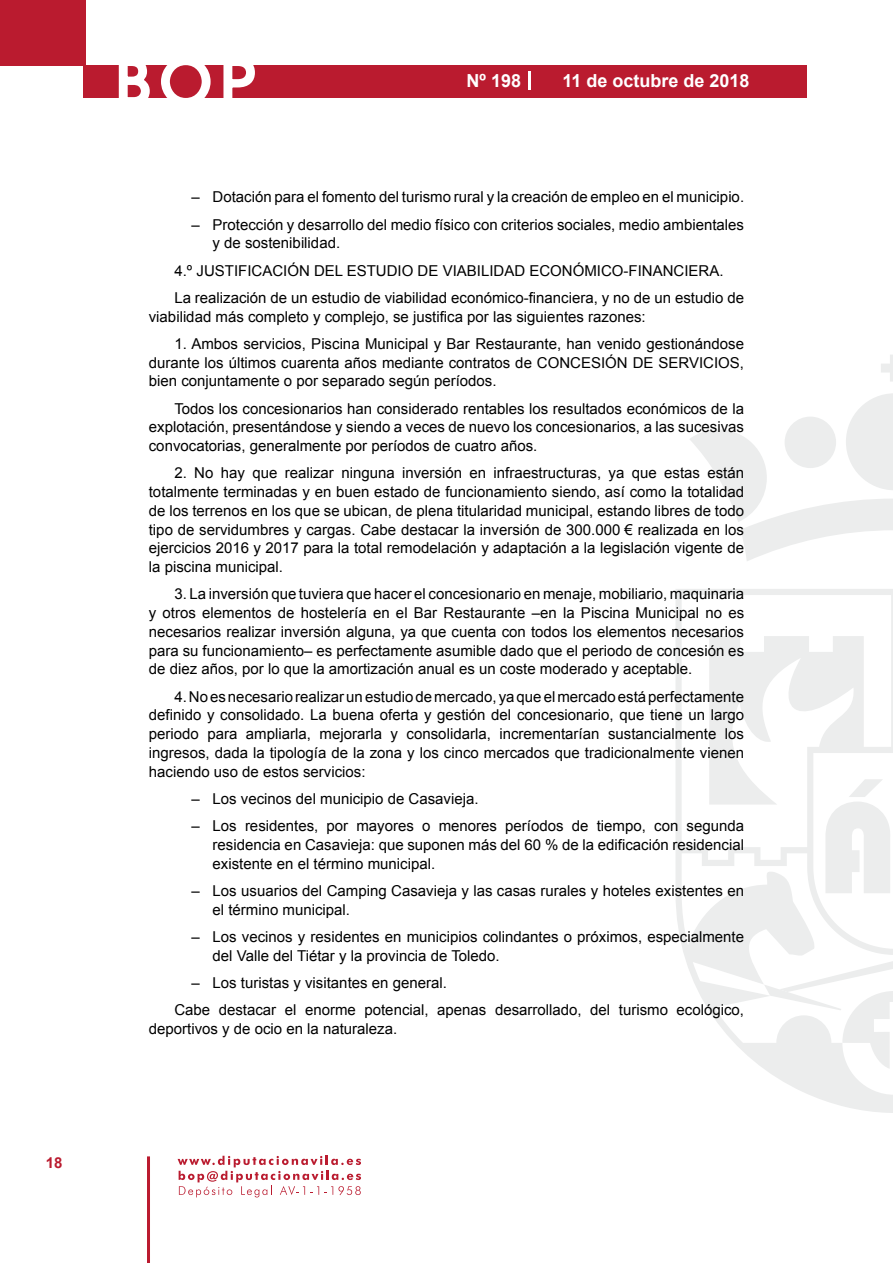
<style>
.page{position:relative;width:893px;height:1263px;background:#fff}
.page>*{position:absolute;margin:0;border:0;box-sizing:border-box;transform-origin:0 0}
.t1{font:500 61.5px "Avant Garde";color:#fff}
.t2{font:700 18px "Arial";color:#fff}
.t3{font:15px/18.8px "Arial";color:#000;text-align:justify}
.t4{font:700 15px "Arial";color:#ba1b2f}
</style>
<div class="page">
<svg style="left:178px;top:1156px;width:183px;height:41px"></svg>
<hr style="left:147px;top:1156px;width:3px;height:107px;background:#ba1b2f">
<div style="left:0;top:0;width:85px;height:66px;background:#ba1b2f"></div>
<div style="left:84px;top:65px;width:723px;height:33px;background:#ba1b2f"></div>
<svg style="left:118px;top:65px;width:32px;height:33px"></svg>
<svg style="left:161px;top:65px;width:50px;height:33px"></svg>
<svg style="left:223px;top:65px;width:32px;height:33px"></svg>
<svg style="left:529px;top:71px;width:2px;height:19px"></svg>
<svg style="left:881px;top:355px;width:12px;height:27px"></svg>
<svg style="left:690px;top:393px;width:203px;height:168px"></svg>
<svg style="left:676px;top:589px;width:217px;height:524px"></svg>
<svg style="left:764px;top:984px;width:129px;height:86px"></svg>
<svg style="left:825px;top:779px;width:66px;height:114px"></svg>
<p class="t4" style="left:46px;top:1153px;width:18px">18</p>
<h1 class="t1" style="left:115px;top:44px;width:141px">BOP</h1>
<p class="t2" style="left:467px;top:69px;width:56px">Nº 198</p>
<p class="t2" style="left:562px;top:69px;width:189px">11 de octubre de 2018</p>
<p class="t3" style="left:191px;top:188px;width:554px">– Dotación para el fomento del turismo rural y la creación de empleo en el municipio.</p>
<p class="t3" style="left:213px;top:215px;width:533px;text-indent:-21px">– Protección y desarrollo del medio físico con criterios sociales, medio ambientales y de sostenibilidad.</p>
<p class="t3" style="left:174px;top:257px;width:571px;line-height:27.3px">4.º JUSTIFICACIÓN DEL ESTUDIO DE VIABILIDAD ECONÓMICO-FINANCIERA.<br>La realización de un estudio de viabilidad económico-financiera, y no de un estudio de</p>
<p class="t3" style="left:149px;top:307px;width:498px">viabilidad más completo y complejo, se justifica por las siguientes razones:</p>
<p class="t3" style="left:149px;top:334px;width:597px;text-indent:26px">1. Ambos servicios, Piscina Municipal y Bar Restaurante, han venido gestionándose durante los últimos cuarenta años mediante contratos de CONCESIÓN DE SERVICIOS, bien conjuntamente o por separado según períodos.</p>
<p class="t3" style="left:149px;top:399px;width:597px;text-indent:26px">Todos los concesionarios han considerado rentables los resultados económicos de la explotación, presentándose y siendo a veces de nuevo los concesionarios, a las sucesivas convocatorias, generalmente por períodos de cuatro años.</p>
<p class="t3" style="left:149px;top:464px;width:597px;text-indent:26px">2. No hay que realizar ninguna inversión en infraestructuras, ya que estas están totalmente terminadas y en buen estado de funcionamiento siendo, así como la totalidad de los terrenos en los que se ubican, de plena titularidad municipal, estando libres de todo tipo de servidumbres y cargas. Cabe destacar la inversión de 300.000 € realizada en los ejercicios 2016 y 2017 para la total remodelación y adaptación a la legislación vigente de la piscina municipal.</p>
<p class="t3" style="left:149px;top:585px;width:597px;text-indent:26px">3. La inversión que tuviera que hacer el concesionario en menaje, mobiliario, maquinaria y otros elementos de hostelería en el Bar Restaurante –en la Piscina Municipal no es necesarios realizar inversión alguna, ya que cuenta con todos los elementos necesarios para su funcionamiento– es perfectamente asumible dado que el periodo de concesión es de diez años, por lo que la amortización anual es un coste moderado y aceptable.</p>
<p class="t3" style="left:149px;top:687px;width:597px;text-indent:26px">4. No es necesario realizar un estudio de mercado, ya que el mercado está perfectamente definido y consolidado. La buena oferta y gestión del concesionario, que tiene un largo periodo para ampliarla, mejorarla y consolidarla, incrementarían sustancialmente los ingresos, dada la tipología de la zona y los cinco mercados que tradicionalmente vienen haciendo uso de estos servicios:</p>
<p class="t3" style="left:191px;top:789px;width:289px">– Los vecinos del municipio de Casavieja.</p>
<p class="t3" style="left:213px;top:817px;width:533px;text-indent:-21px">– Los residentes, por mayores o menores períodos de tiempo, con segunda residencia en Casavieja: que suponen más del 60 % de la edificación residencial existente en el término municipal.</p>
<p class="t3" style="left:213px;top:881px;width:533px;text-indent:-21px">– Los usuarios del Camping Casavieja y las casas rurales y hoteles existentes en el término municipal.</p>
<p class="t3" style="left:213px;top:927px;width:533px;text-indent:-21px">– Los vecinos y residentes en municipios colindantes o próximos, especialmente del Valle del Tiétar y la provincia de Toledo.</p>
<p class="t3" style="left:174px;top:969px;width:571px;line-height:27.3px;text-indent:17px">– Los turistas y visitantes en general.<br>Cabe destacar el enorme potencial, apenas desarrollado, del turismo ecológico,</p>
<p class="t3" style="left:149px;top:1019px;width:250px">deportivos y de ocio en la naturaleza.</p>
</div>
